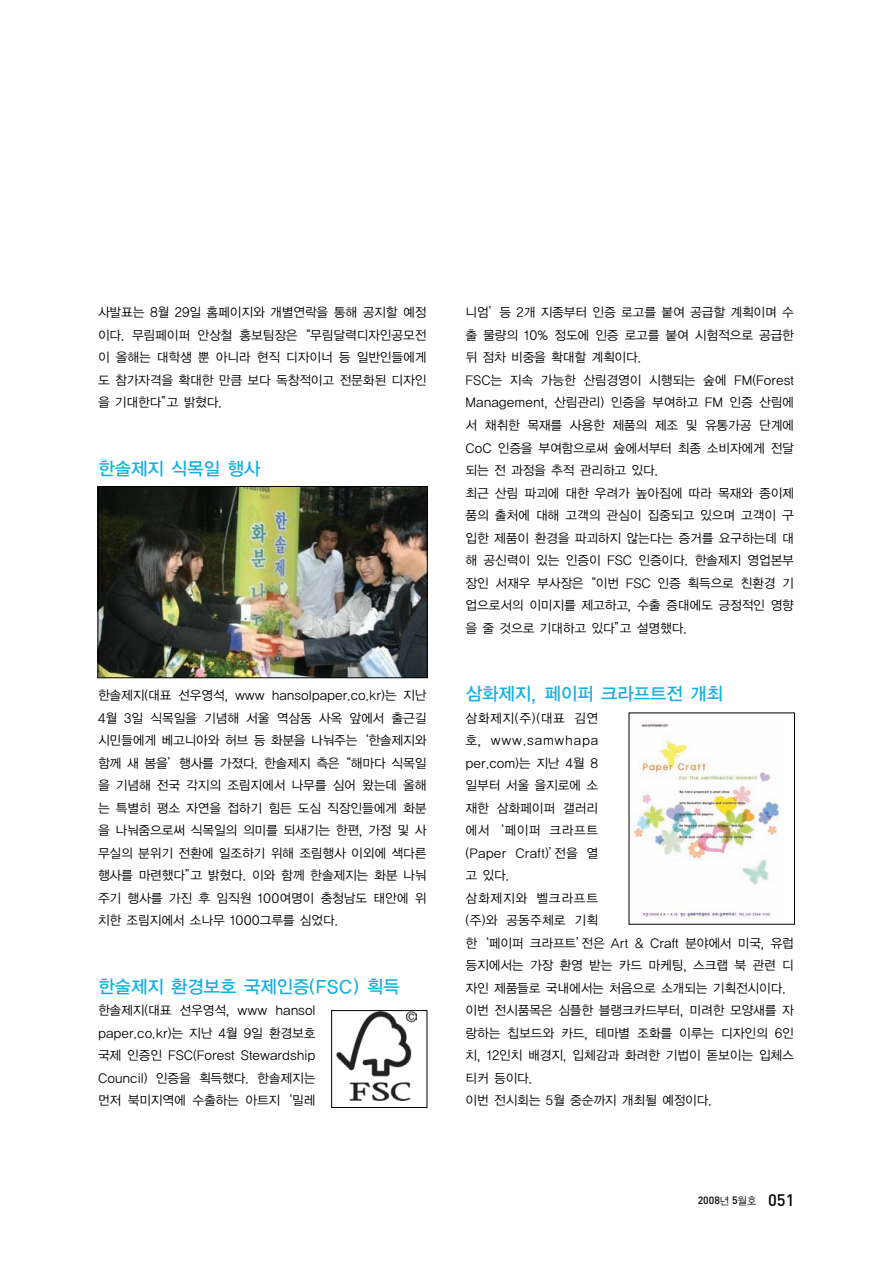
<style>
.page{position:relative;width:893px;height:1262px;background:#fff}
.page>*{position:absolute;margin:0;border:0;box-sizing:border-box;transform-origin:0 0}
.t1{font:18px "YGO13";letter-spacing:-.075em;color:#13b0de}
.t2{font:12.75px/22.5px "YGO12";letter-spacing:-.07em;color:#000;text-align:justify}
.t3{font:500 10.5px "DIN";color:#000}
.s1{font-family:"Sand Jg";font-weight:400}
.s2{font-size:16.5px}
</style>
<div class="page">
<img style="left:634px;top:723px;width:145px;height:196px">
<img style="left:100px;top:488px;width:325px;height:188px">
<div style="left:98px;top:486px;width:329px;height:192px;border:1px solid #000"></div>
<img style="left:336px;top:1012px;width:80px;height:88px">
<div style="left:331px;top:1010px;width:96px;height:97px;border:1px solid #000"></div>
<p class="t2" style="left:98px;top:302px;width:331px">사발표는 8월 29일 홈페이지와 개별연락을 통해 공지할 예정 이다. 무림페이퍼 안상철 홍보팀장은“무림달력디자인공모전 이 올해는 대학생 뿐 아니라 현직 디자이너 등 일반인들에게 도 참가자격을 확대한 만큼 보다 독창적이고 전문화된 디자인 을 기대한다”고 밝혔다.</p>
<h1 class="t1" style="left:98px;top:460px;width:165px">한솔제지 식목일 행사</h1>
<p class="t2" style="left:98px;top:685px;width:331px">한솔제지(대표 선우영석, www hansolpaper.co.kr)는 지난 4월 3일 식목일을 기념해 서울 역삼동 사옥 앞에서 출근길 시민들에게 베고니아와 허브 등 화분을 나눠주는‘한솔제지와 함께 새 봄을’행사를 가졌다. 한솔제지 측은“해마다 식목일 을 기념해 전국 각지의 조림지에서 나무를 심어 왔는데 올해 는 특별히 평소 자연을 접하기 힘든 도심 직장인들에게 화분 을 나눠줌으로써 식목일의 의미를 되새기는 한편, 가정 및 사 무실의 분위기 전환에 일조하기 위해 조림행사 이외에 색다른 행사를 마련했다”고 밝혔다. 이와 함께 한솔제지는 화분 나눠 주기 행사를 가진 후 임직원 100여명이 충청남도 태안에 위 치한 조림지에서 소나무 1000그루를 심었다.</p>
<h1 class="t1" style="left:98px;top:978px;width:304px">한술제지 환경보호 국제인증(FSC) 획득</h1>
<p class="t2" style="left:98px;top:1000px;width:220px">한솔제지(대표 선우영석, www hansol paper.co.kr)는 지난 4월 9일 환경보호 국제 인증인 FSC(Forest Stewardship Council) 인증을 획득했다. 한솔제지는 먼저 북미지역에 수출하는 아트지‘밀레</p>
<p class="t2" style="left:465px;top:302px;width:331px;text-align:left">니엄’등 2개 지종부터 인증 로고를 붙여 공급할 계획이며 수 출 물량의 10% 정도에 인증 로고를 붙여 시험적으로 공급한 뒤 점차 비중을 확대할 계획이다.<br>FSC는 지속 가능한 산림경영이 시행되는 숲에 FM(Forest<br>Management, 산림관리) 인증을 부여하고 FM 인증 산림에 서 채취한 목재를 사용한 제품의 제조 및 유통가공 단계에<br>CoC 인증을 부여함으로써 숲에서부터 최종 소비자에게 전달 되는 전 과정을 추적 관리하고 있다.<br>최근 산림 파괴에 대한 우려가 높아짐에 따라 목재와 종이제 품의 출처에 대해 고객의 관심이 집중되고 있으며 고객이 구 입한 제품이 환경을 파괴하지 않는다는 증거를 요구하는데 대 해 공신력이 있는 인증이 FSC 인증이다. 한솔제지 영업본부 장인 서재우 부사장은“이번 FSC 인증 획득으로 친환경 기 업으로서의 이미지를 제고하고, 수출 증대에도 긍정적인 영향 을 줄 것으로 기대하고 있다”고 설명했다.</p>
<h1 class="t1" style="left:465px;top:685px;width:260px">삼화제지, 페이퍼 크라프트전 개최</h1>
<p class="t2" style="left:465px;top:707px;width:331px;text-align:left">삼화제지(주)(대표 김연<br>호, www.samwhapa<br>per.com)는 지난 4월 8<br>일부터 서울 을지로에 소<br>재한 삼화페이퍼 갤러리<br>에서 ‘페이퍼 크라프트<br>(Paper Craft)’전을 열<br>고 있다.<br>삼화제지와 벨크라프트<br>(주)와 공동주체로 기획<br>한‘페이퍼 크라프트’전은 Art &amp; Craft 분야에서 미국, 유럽 등지에서는 가장 환영 받는 카드 마케팅, 스크랩 북 관련 디 자인 제품들로 국내에서는 처음으로 소개되는 기획전시이다. 이번 전시품목은 심플한 블랭크카드부터, 미려한 모양새를 자 랑하는 칩보드와 카드, 테마별 조화를 이루는 디자인의 6인 치, 12인치 배경지, 입체감과 화려한 기법이 돋보이는 입체스 티커 등이다.<br>이번 전시회는 5월 중순까지 개최될 예정이다.</p>
<p class="t3" style="left:697px;top:1196px;width:98px">2008<span class="s1">년</span> 5<span class="s1">월호</span> <span class="s2">051</span></p>
</div>
